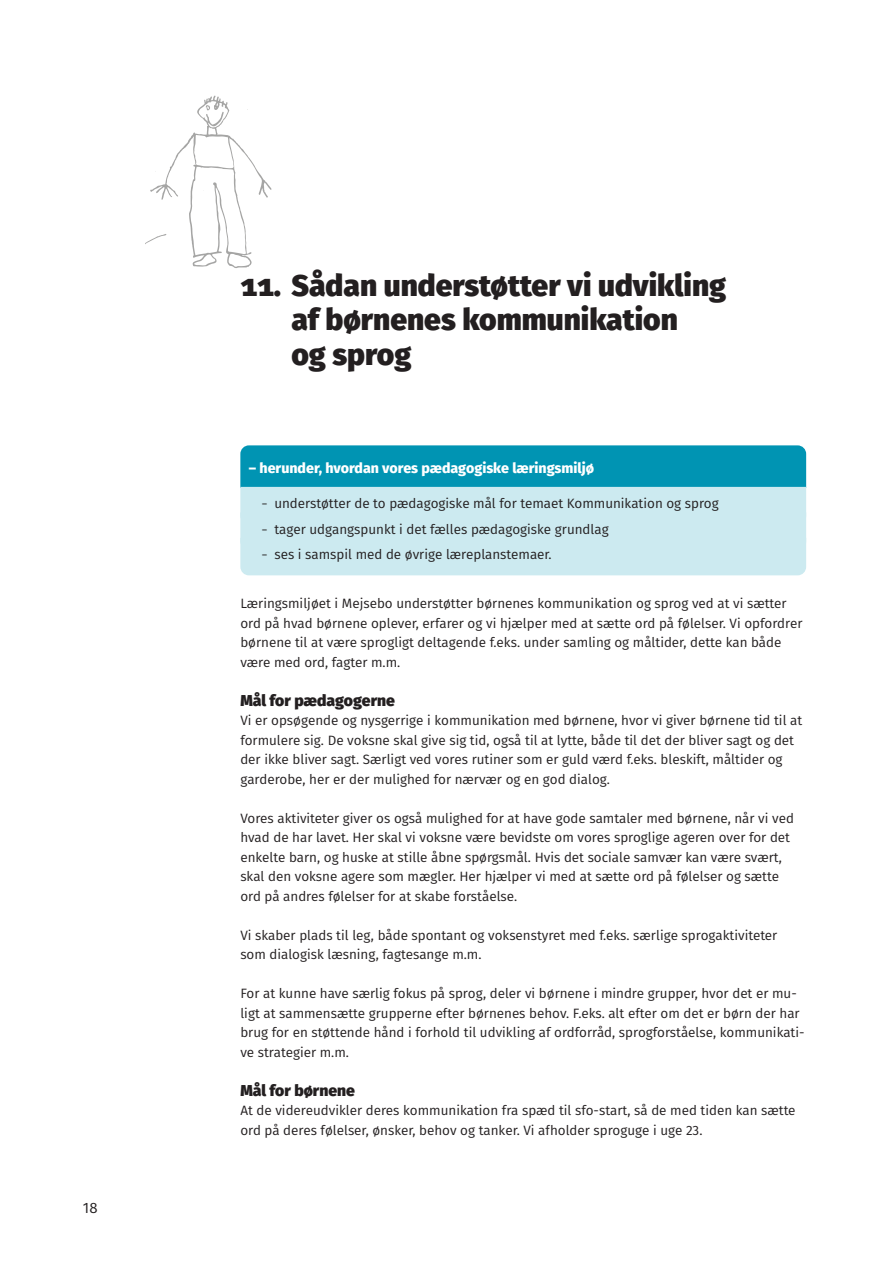
<style>
.page{position:relative;width:896px;height:1274px;background:#fff}
.page>*{position:absolute;margin:0;border:0;box-sizing:border-box;transform-origin:0 0}
._024_Kap{font:800 30px/34.5px "Fira Sans";color:#231f20}
._009_ML_NY{font:800 15.75px "Fira Sans";color:#231f20}
.t1{font:15px "Fira Sans";color:#231f20}
._014_ML_-_tjekliste{font:800 14.25px "Fira Sans";color:#fff}
._009_Brød_1_under{font:13.5px/19.5px "Fira Sans";color:#231f20}
._009_Brød{font:13.5px/19.5px "Fira Sans";color:#231f20}
</style>
<div class="page">
<svg style="left:240px;top:445px;width:566px;height:130px;background:#8bcedc"></svg>
<svg style="left:145px;top:95px;width:127px;height:173px"></svg>
<p class="t1" style="left:83px;top:1196px;width:16px">18</p>
<p class="_024_Kap" style="left:291px;top:265px;width:436px;text-indent:-51px">11. Sådan understøtter vi udvikling af børnenes kommunikation<br>og sprog</p>
<p class="_014_ML_-_tjekliste" style="left:249px;top:455px;width:347px">– herunder, hvordan vores pædagogiske læringsmiljø</p>
<p class="_009_Brød_1_under" style="left:262px;top:493px;width:458px">˗ understøtter de to pædagogiske mål for temaet Kommunikation og sprog</p>
<p class="_009_Brød_1_under" style="left:262px;top:518px;width:348px">˗ tager udgangspunkt i det fælles pædagogiske grundlag</p>
<p class="_009_Brød_1_under" style="left:262px;top:544px;width:290px">˗ ses i samspil med de øvrige læreplanstemaer.</p>
<p class="_009_Brød" style="left:240px;top:593px;width:563px">Læringsmiljøet i Mejsebo understøtter børnenes kommunikation og sprog ved at vi sætter ord på hvad børnene oplever, erfarer og vi hjælper med at sætte ord på følelser. Vi opfordrer børnene til at være sprogligt deltagende f.eks. under samling og måltider, dette kan både være med ord, fagter m.m.</p>
<p class="_009_ML_NY" style="left:240px;top:686px;width:156px">Mål for pædagogerne</p>
<p class="_009_Brød_1_under" style="left:240px;top:710px;width:563px">Vi er opsøgende og nysgerrige i kommunikation med børnene, hvor vi giver børnene tid til at formulere sig. De voksne skal give sig tid, også til at lytte, både til det der bliver sagt og det der ikke bliver sagt. Særligt ved vores rutiner som er guld værd f.eks. bleskift, måltider og garderobe, her er der mulighed for nærvær og en god dialog.</p>
<p class="_009_Brød_1_under" style="left:240px;top:807px;width:555px">Vores aktiviteter giver os også mulighed for at have gode samtaler med børnene, når vi ved hvad de har lavet. Her skal vi voksne være bevidste om vores sproglige ageren over for det enkelte barn, og huske at stille åbne spørgsmål. Hvis det sociale samvær kan være svært, skal den voksne agere som mægler. Her hjælper vi med at sætte ord på følelser og sætte ord på andres følelser for at skabe forståelse.</p>
<p class="_009_Brød_1_under" style="left:240px;top:924px;width:538px">Vi skaber plads til leg, både spontant og voksenstyret med f.eks. særlige sprogaktiviteter som dialogisk læsning, fagtesange m.m.</p>
<p class="_009_Brød" style="left:240px;top:983px;width:565px">For at kunne have særlig fokus på sprog, deler vi børnene i mindre grupper, hvor det er mu&shy;ligt at sammensætte grupperne efter børnenes behov. F.eks. alt efter om det er børn der har brug for en støttende hånd i forhold til udvikling af ordforråd, sprogforståelse, kommunikati&shy;ve strategier m.m.</p>
<p class="_009_ML_NY" style="left:240px;top:1076px;width:116px">Mål for børnene</p>
<p class="_009_Brød" style="left:240px;top:1100px;width:556px">At de videreudvikler deres kommunikation fra spæd til sfo-start, så de med tiden kan sætte ord på deres følelser, ønsker, behov og tanker. Vi afholder sproguge i uge 23.</p>
</div>
